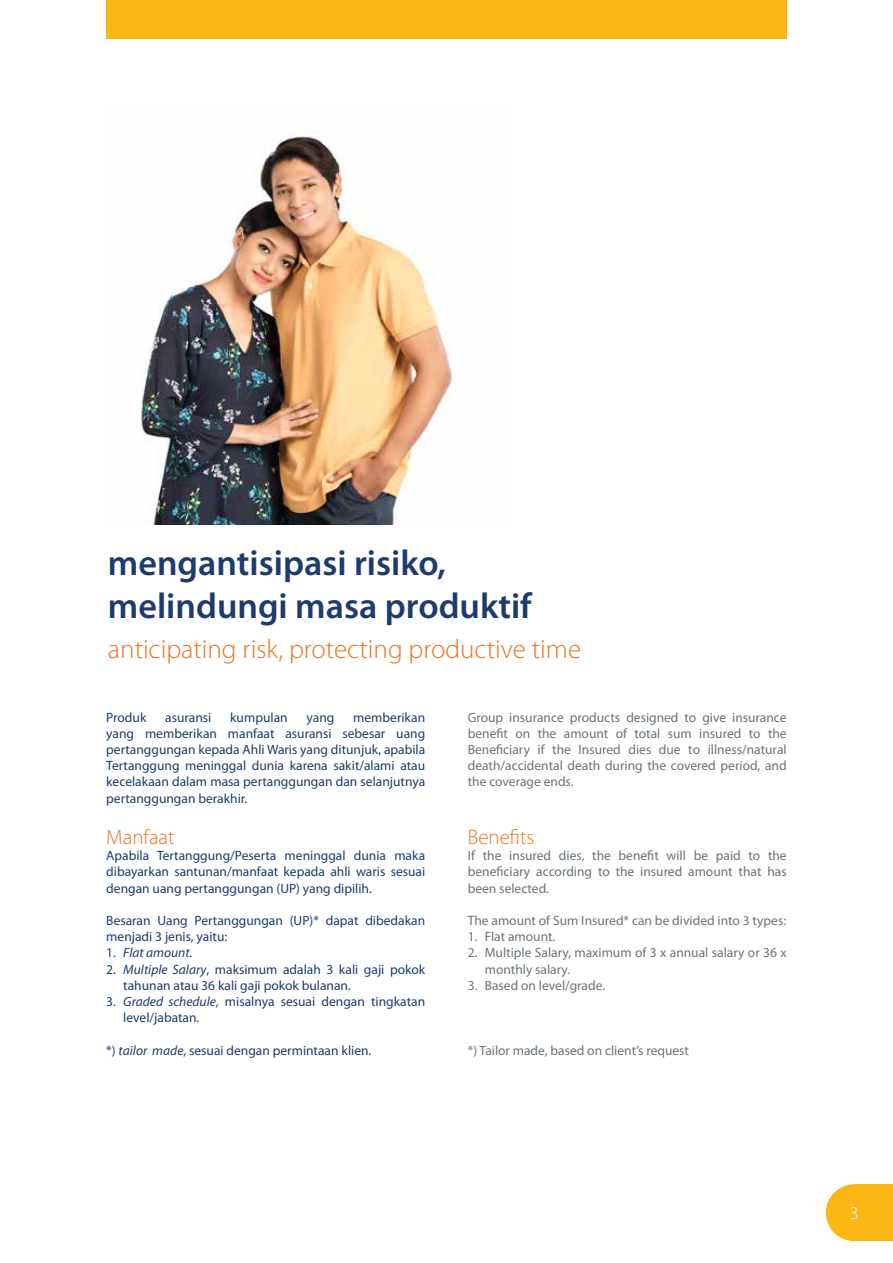
<style>
.page{position:relative;width:893px;height:1263px;background:#fff}
.page>*{position:absolute;margin:0;border:0;box-sizing:border-box;transform-origin:0 0}
.t1{font:600 36px/43.2px "Myriad Pro";color:#1d3c6d}
.t2{font:300 27px "Myriad Pro";color:#e87425}
.t3{font:300 21px "Myriad Pro";color:#e87425}
.t4{font:300 18px "Myriad Pro";color:#fff}
.t5{font:13.5px/16.2px "Myriad Pro";color:#1d3c6d}
.t6{font:13.5px/16.2px "Myriad Pro";color:#69747a;text-align:justify}
.t7{font:italic 13.5px "Myriad Pro";color:#1d3c6d}
.s1{font-style:normal}
.s2{font-style:italic}
</style>
<div class="page">
<div style="left:854px;top:1184px;width:39px;height:57px;background:#fdb714"></div>
<div style="left:826px;top:1184px;width:56px;height:57px;background:#fdb714;border-radius:50%"></div>
<div style="left:106px;top:0;width:681px;height:39px;background:#fdb714"></div>
<img style="left:140px;top:131px;width:312px;height:393px">
<h1 class="t1" style="left:108px;top:540px;width:425px">mengantisipasi risiko, melindungi masa produktif</h1>
<h2 class="t2" style="left:108px;top:634px;width:475px">anticipating risk, protecting productive time</h2>
<p class="t5" style="left:106px;top:709px;width:320px;text-align:justify;text-indent:247px">memberikan yang memberikan manfaat asuransi sebesar uang pertanggungan kepada Ahli Waris yang ditunjuk, apabila Tertanggung meninggal dunia karena sakit/alami atau kecelakaan dalam masa pertanggungan dan selanjutnya pertanggungan berakhir.</p>
<h3 class="t3" style="left:106px;top:825px;width:70px">Manfaat</h3>
<p class="t5" style="left:106px;top:848px;width:320px;text-align:justify">Apabila Tertanggung/Peserta meninggal dunia maka dibayarkan santunan/manfaat kepada ahli waris sesuai dengan uang pertanggungan (UP) yang dipilih.</p>
<p class="t5" style="left:106px;top:913px;width:320px">Besaran Uang Pertanggungan (UP)* dapat dibedakan menjadi 3 jenis, yaitu:</p>
<p class="t7" style="left:106px;top:946px;width:88px"><span class="s1">1.</span> Flat amount.</p>
<p class="t5" style="left:123px;top:961px;width:303px;text-indent:-17px">2. <span class="s2">Multiple Salary</span>, maksimum adalah 3 kali gaji pokok tahunan atau 36 kali gaji pokok bulanan.</p>
<p class="t5" style="left:123px;top:994px;width:303px;text-indent:-17px">3. <span class="s2">Graded schedule</span>, misalnya sesuai dengan tingkatan level/jabatan.</p>
<p class="t5" style="left:106px;top:1042px;width:267px">*) <span class="s2">tailor made</span>, sesuai dengan permintaan klien.</p>
<p class="t5" style="left:106px;top:709px;width:42px">Produk</p>
<p class="t5" style="left:165px;top:709px;width:48px">asuransi</p>
<p class="t5" style="left:230px;top:709px;width:59px">kumpulan</p>
<p class="t5" style="left:307px;top:709px;width:29px">yang</p>
<p class="t6" style="left:468px;top:709px;width:320px">Group insurance products designed to give insurance benefit on the amount of total sum insured to the Beneficiary if the Insured dies due to illness/natural death/accidental death during the covered period, and the coverage ends.</p>
<h3 class="t3" style="left:468px;top:825px;width:68px">Benefits</h3>
<p class="t6" style="left:468px;top:848px;width:320px">If the insured dies, the benefit will be paid to the beneficiary according to the insured amount that has been selected.</p>
<p class="t6" style="left:468px;top:913px;width:320px">The amount of Sum Insured* can be divided into 3 types:</p>
<p class="t6" style="left:468px;top:929px;width:89px">1. Flat amount.</p>
<p class="t6" style="left:485px;top:945px;width:303px;text-indent:-17px">2. Multiple Salary, maximum of 3 x annual salary or 36 x monthly salary.</p>
<p class="t6" style="left:468px;top:977px;width:139px">3. Based on level/grade.</p>
<p class="t6" style="left:468px;top:1042px;width:223px">*) Tailor made, based on client’s request</p>
<h3 class="t4" style="left:850px;top:1203px;width:10px">3</h3>
</div>
